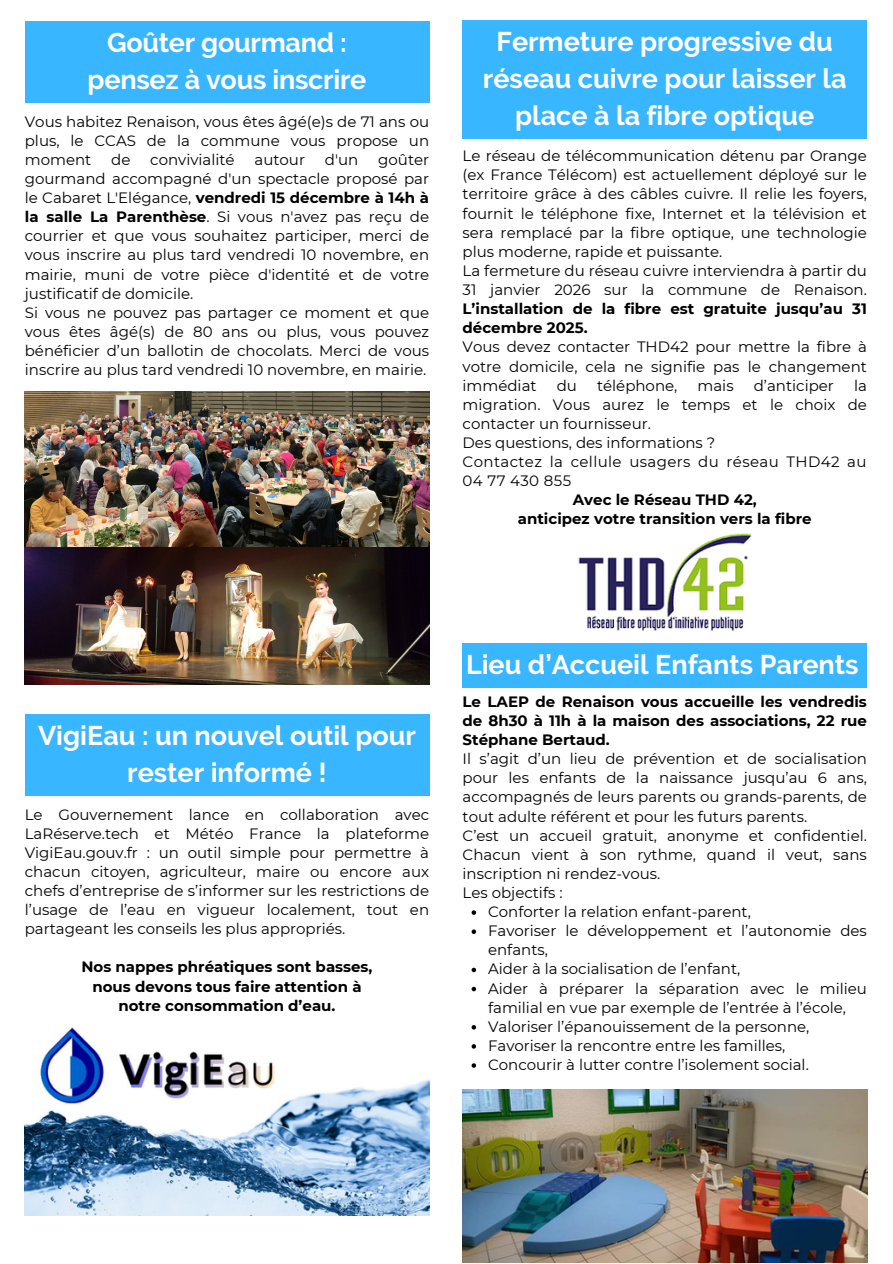
<style>
.page{position:relative;width:893px;height:1264px;background:#fff}
.page>*{position:absolute;margin:0;border:0;box-sizing:border-box;transform-origin:0 0}
.t1{font:700 27px/37px "Raleway";color:#fff;text-align:center}
.t2{font:15px/19px "Montserrat";color:#000;text-align:justify}
.t3{font:700 15px/19px "Montserrat";color:#000;text-align:justify}
.t4{font:15px/19px "Montserrat";letter-spacing:.025em;color:#000}
.s1{font-weight:700}
</style>
<div class="page">
<div style="left:462px;top:20px;width:404px;height:118px;background:#38b6ff"></div>
<img style="left:578px;top:533px;width:174px;height:98px">
<div style="left:25px;top:22px;width:404px;height:81px;background:#38b6ff"></div>
<img style="left:25px;top:546px;width:404px;height:138px">
<img style="left:25px;top:391px;width:404px;height:155px">
<div style="left:462px;top:643px;width:404px;height:44px;background:#38b6ff"></div>
<div style="left:25px;top:714px;width:404px;height:81px;background:#38b6ff"></div>
<img style="left:462px;top:1089px;width:405px;height:173px">
<img style="left:25px;top:1027px;width:404px;height:188px">
<svg style="left:471px;top:910px;width:5px;height:4px"></svg>
<svg style="left:471px;top:929px;width:5px;height:5px"></svg>
<svg style="left:471px;top:967px;width:5px;height:5px"></svg>
<svg style="left:471px;top:986px;width:5px;height:5px"></svg>
<svg style="left:471px;top:1025px;width:5px;height:4px"></svg>
<svg style="left:471px;top:1044px;width:5px;height:4px"></svg>
<svg style="left:471px;top:1063px;width:5px;height:4px"></svg>
<p class="t1" style="left:107px;top:24px;width:241px">Goûter gourmand :</p>
<p class="t1" style="left:88px;top:61px;width:280px">pensez à vous inscrire</p>
<p class="t2" style="left:25px;top:112px;width:406px">Vous habitez Renaison, vous êtes âgé(e)s de 71 ans ou plus, le CCAS de la commune vous propose un moment</p>
<p class="t2" style="left:111px;top:150px;width:21px">de</p>
<p class="t2" style="left:150px;top:150px;width:86px">convivialité</p>
<p class="t2" style="left:254px;top:150px;width:52px">autour</p>
<p class="t2" style="left:325px;top:150px;width:35px">d'un</p>
<p class="t2" style="left:25px;top:150px;width:406px;text-indent:353px">goûter gourmand accompagné d'un spectacle proposé par le Cabaret L'Elégance, <span class="s1">vendredi 15 décembre à 14h à la salle La Parenthèse</span>. Si vous n'avez pas reçu de courrier et que vous souhaitez participer, merci de vous inscrire au plus tard vendredi 10 novembre, en mairie, muni de votre pièce d'identité et de votre justificatif de domicile.</p>
<p class="t2" style="left:25px;top:303px;width:406px">Si vous ne pouvez pas partager ce moment et que vous êtes âgé(s) de 80 ans ou plus, vous pouvez bénéficier d’un ballotin de chocolats. Merci de vous inscrire au plus tard vendredi 10 novembre, en mairie.</p>
<p class="t1" style="left:483px;top:22px;width:365px">Fermeture progressive du réseau cuivre pour laisser la place à la fibre optique</p>
<p class="t2" style="left:462px;top:146px;width:406px">Le réseau de télécommunication détenu par Orange (ex France Télécom) est actuellement déployé sur le territoire grâce à des câbles cuivre. Il relie les foyers, fournit le téléphone fixe, Internet et la télévision et sera remplacé par la fibre optique, une technologie plus moderne, rapide et puissante.</p>
<p class="t2" style="left:462px;top:261px;width:406px">La fermeture du réseau cuivre interviendra à partir du 31 janvier 2026 sur la commune de Renaison.<br><span class="s1">L’installation de la fibre est gratuite jusqu’au 31 décembre 2025.</span></p>
<p class="t2" style="left:462px;top:337px;width:406px">Vous devez contacter THD42 pour mettre la fibre à votre domicile, cela ne signifie pas le changement immédiat</p>
<p class="t2" style="left:556px;top:376px;width:22px">du</p>
<p class="t2" style="left:597px;top:376px;width:82px">téléphone,</p>
<p class="t2" style="left:697px;top:376px;width:38px">mais</p>
<p class="t2" style="left:753px;top:376px;width:82px">d’anticiper</p>
<p class="t2" style="left:462px;top:376px;width:406px;text-indent:391px">la migration. Vous aurez le temps et le choix de contacter un fournisseur.</p>
<p class="t2" style="left:462px;top:433px;width:254px">Des questions, des informations ?</p>
<p class="t4" style="left:462px;top:452px;width:405px">Contactez la cellule usagers du réseau THD42 au<br>04 77 430 855</p>
<p class="t3" style="left:572px;top:490px;width:185px">Avec le Réseau THD 42,</p>
<p class="t3" style="left:518px;top:509px;width:295px">anticipez votre transition vers la fibre</p>
<p class="t1" style="left:38px;top:716px;width:379px">VigiEau : un nouvel outil pour rester informé !</p>
<p class="t2" style="left:25px;top:804px;width:406px">Le Gouvernement lance en collaboration avec LaRéserve.tech et Météo France la plateforme VigiEau.gouv.fr : un outil simple pour permettre à chacun citoyen, agriculteur, maire ou encore aux chefs d’entreprise de s’informer sur les restrictions de l’usage de l’eau en vigueur localement, tout en partageant les conseils les plus appropriés.</p>
<p class="t3" style="left:81px;top:957px;width:292px">Nos nappes phréatiques sont basses,</p>
<p class="t3" style="left:92px;top:976px;width:265px">nous devons tous faire attention à</p>
<p class="t3" style="left:118px;top:995px;width:218px">notre consommation d’eau.</p>
<p class="t1" style="left:466px;top:645px;width:394px">Lieu d’Accueil Enfants Parents</p>
<p class="t3" style="left:462px;top:692px;width:406px">Le LAEP de Renaison vous accueille les vendredis de 8h30 à 11h à la maison des associations, 22 rue Stéphane Bertaud.</p>
<p class="t2" style="left:462px;top:749px;width:406px">Il s’agit d’un lieu de prévention et de socialisation pour les enfants de la naissance jusqu’au 6 ans, accompagnés de leurs parents ou grands-parents, de tout adulte référent et pour les futurs parents.</p>
<p class="t2" style="left:462px;top:825px;width:406px">C’est un accueil gratuit, anonyme et confidentiel.<br>Chacun vient à son rythme, quand il veut, sans inscription ni rendez-vous.</p>
<p class="t2" style="left:462px;top:883px;width:101px">Les objectifs :</p>
<p class="t2" style="left:488px;top:902px;width:264px">Conforter la relation enfant-parent,</p>
<p class="t2" style="left:488px;top:921px;width:380px">Favoriser le développement et l’autonomie des enfants,</p>
<p class="t2" style="left:488px;top:959px;width:254px">Aider à la socialisation de l’enfant,</p>
<p class="t2" style="left:488px;top:978px;width:380px">Aider à préparer la séparation avec le milieu familial en vue par exemple de l’entrée à l’école,</p>
<p class="t2" style="left:488px;top:1016px;width:323px">Valoriser l’épanouissement de la personne,</p>
<p class="t2" style="left:488px;top:1035px;width:299px">Favoriser la rencontre entre les familles,</p>
<p class="t2" style="left:488px;top:1055px;width:322px">Concourir à lutter contre l’isolement social.</p>
</div>
